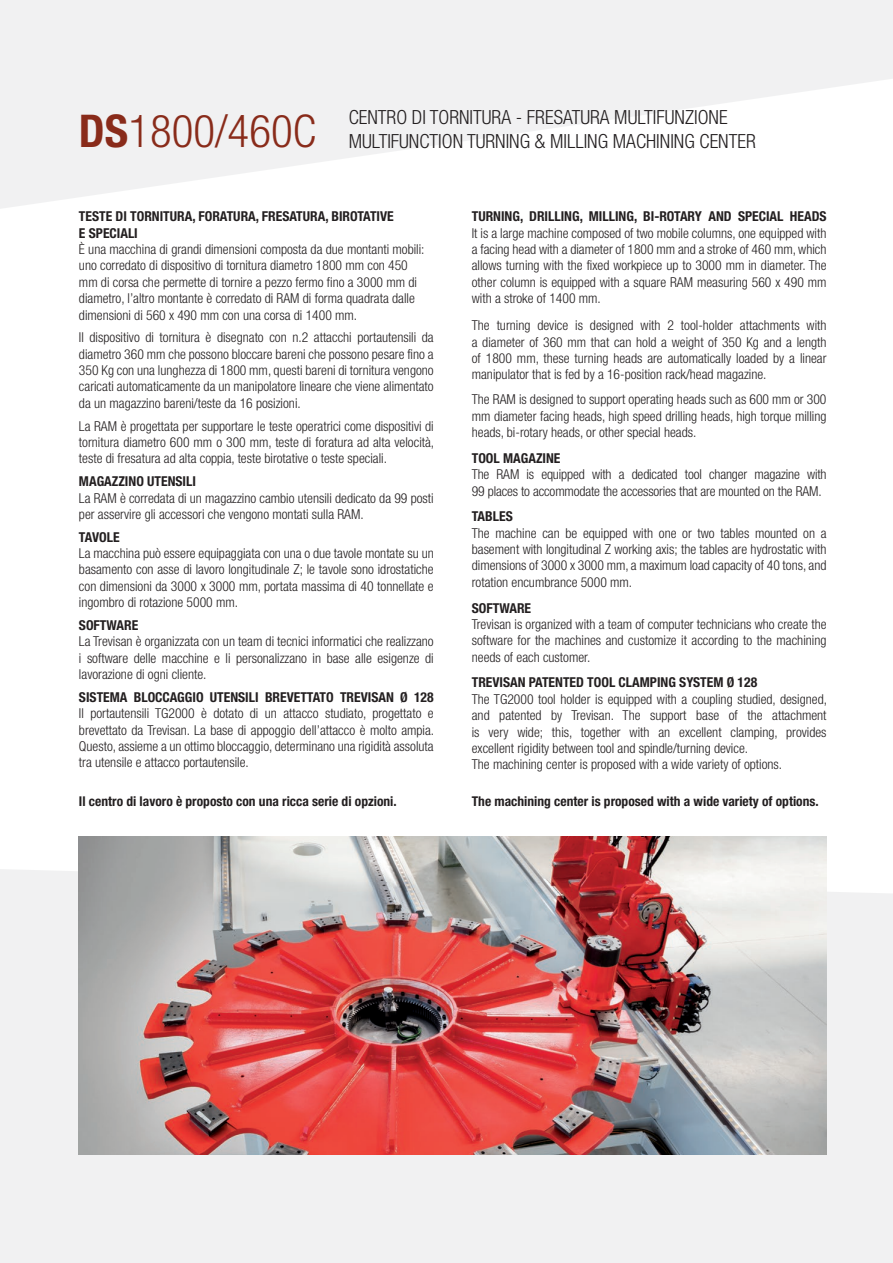
<style>
.page{position:relative;width:893px;height:1263px;background:#fff}
.page>*{position:absolute;margin:0;border:0;box-sizing:border-box;transform-origin:0 0}
.t1{font:300 condensed 45.15px "Helvetica Neue";color:#892b1a}
.t2{font:300 condensed 19.5px/24px "Helvetica Neue";color:#231f20}
.t3{font:300 condensed 13.65px/16.4px "Helvetica Neue";color:#231f20;text-align:justify}
.t4{font:700 condensed 13.65px/16.4px "Helvetica Neue";color:#231f20}
.t5{font:700 condensed 13.5px "Helvetica Neue";color:#231f20}
.s1{font-weight:700}
</style>
<div class="page">
<div style="left:0;top:0;width:893px;height:1263px;background:linear-gradient(to right,#fafafa,#fcfcfc)"></div>
<img style="left:0;top:329px;width:6px;height:478px">
<img style="left:79px;top:836px;width:747px;height:318px">
<h1 class="t1" style="left:79px;top:105px;width:239px"><span class="s1">DS</span>1800/460C</h1>
<h2 class="t2" style="left:349px;top:105px;width:409px">CENTRO DI TORNITURA - FRESATURA MULTIFUNZIONE<br>MULTIFUNCTION TURNING &amp; MILLING MACHINING CENTER</h2>
<p class="t4" style="left:79px;top:208px;width:316px">TESTE DI TORNITURA, FORATURA, FRESATURA, BIROTATIVE<br>E SPECIALI</p>
<p class="t3" style="left:79px;top:241px;width:347px;text-align:left">È una macchina di grandi dimensioni composta da due montanti mobili: uno corredato di dispositivo di tornitura diametro 1800 mm con 450 mm di corsa che permette di tornire a pezzo fermo fino a 3000 mm di diametro, l’altro montante è corredato di RAM di forma quadrata dalle dimensioni di 560 x 490 mm con una corsa di 1400 mm.</p>
<p class="t3" style="left:79px;top:329px;width:356px">Il dispositivo di tornitura è disegnato con n.2 attacchi portautensili da diametro 360 mm che possono bloccare bareni che possono pesare fino a 350 Kg con una lunghezza di 1800 mm, questi bareni di tornitura vengono caricati automaticamente da un manipolatore lineare che viene alimentato da un magazzino bareni/teste da 16 posizioni.</p>
<p class="t3" style="left:79px;top:417px;width:357px">La RAM è progettata per supportare le teste operatrici come dispositivi di tornitura diametro 600 mm o 300 mm, teste di foratura ad alta velocità, teste di fresatura ad alta coppia, teste birotative o teste speciali.</p>
<p class="t4" style="left:79px;top:473px;width:118px">MAGAZZINO UTENSILI</p>
<p class="t3" style="left:79px;top:489px;width:356px">La RAM è corredata di un magazzino cambio utensili dedicato da 99 posti per asservire gli accessori che vengono montati sulla RAM.</p>
<p class="t4" style="left:79px;top:528px;width:42px">TAVOLE</p>
<p class="t3" style="left:79px;top:545px;width:356px">La macchina può essere equipaggiata con una o due tavole montate su un basamento con asse di lavoro longitudinale Z; le tavole sono idrostatiche con dimensioni da 3000 x 3000 mm, portata massima di 40 tonnellate e ingombro di rotazione 5000 mm.</p>
<p class="t4" style="left:79px;top:617px;width:61px">SOFTWARE</p>
<p class="t3" style="left:79px;top:633px;width:356px">La Trevisan è organizzata con un team di tecnici informatici che realizzano i software delle macchine e li personalizzano in base alle esigenze di lavorazione di ogni cliente.</p>
<p class="t4" style="left:79px;top:689px;width:356px">SISTEMA BLOCCAGGIO UTENSILI BREVETTATO TREVISAN Ø 128</p>
<p class="t3" style="left:79px;top:705px;width:357px">Il portautensili TG2000 è dotato di un attacco studiato, progettato e brevettato da Trevisan. La base di appoggio dell’attacco è molto ampia.<br>Questo, assieme a un ottimo bloccaggio, determinano una rigidità assoluta tra utensile e attacco portautensile.</p>
<p class="t4" style="left:472px;top:208px;width:356px">TURNING, DRILLING, MILLING, BI-ROTARY AND SPECIAL HEADS</p>
<p class="t3" style="left:472px;top:225px;width:356px">It is a large machine composed of two mobile columns, one equipped with a facing head with a diameter of 1800 mm and a stroke of 460 mm, which allows turning with the fixed workpiece up to 3000 mm in diameter. The other column is equipped with a square RAM measuring 560 x 490 mm with a stroke of 1400 mm.</p>
<p class="t3" style="left:472px;top:317px;width:356px">The turning device is designed with 2 tool-holder attachments with a diameter of 360 mm that can hold a weight of 350 Kg and a length of 1800 mm, these turning heads are automatically loaded by a linear manipulator that is fed by a 16-position rack/head magazine.</p>
<p class="t3" style="left:472px;top:391px;width:356px">The RAM is designed to support operating heads such as 600 mm or 300 mm diameter facing heads, high speed drilling heads, high torque milling heads, bi-rotary heads, or other special heads.</p>
<p class="t4" style="left:472px;top:450px;width:90px">TOOL MAGAZINE</p>
<p class="t3" style="left:472px;top:466px;width:356px">The RAM is equipped with a dedicated tool changer magazine with<br>99 places to accommodate the accessories that are mounted on the RAM.</p>
<p class="t4" style="left:472px;top:508px;width:42px">TABLES</p>
<p class="t3" style="left:472px;top:525px;width:356px">The machine can be equipped with one or two tables mounted on a basement with longitudinal Z working axis; the tables are hydrostatic with dimensions of 3000 x 3000 mm, a maximum load capacity of 40 tons, and rotation encumbrance 5000 mm.</p>
<p class="t4" style="left:472px;top:599px;width:61px">SOFTWARE</p>
<p class="t3" style="left:472px;top:616px;width:356px">Trevisan is organized with a team of computer technicians who create the software for the machines and customize it according to the machining needs of each customer.</p>
<p class="t4" style="left:472px;top:674px;width:287px">TREVISAN PATENTED TOOL CLAMPING SYSTEM Ø 128</p>
<p class="t3" style="left:472px;top:691px;width:357px;text-align:left">The TG2000 tool holder is equipped with a coupling studied, designed, and patented by Trevisan. The support base of the attachment is very wide; this, together with an excellent clamping, provides excellent rigidity between tool and spindle/turning device.<br>The machining center is proposed with a wide variety of options.</p>
<p class="t5" style="left:79px;top:793px;width:319px">Il centro di lavoro è proposto con una ricca serie di opzioni.</p>
<p class="t5" style="left:472px;top:793px;width:348px">The machining center is proposed with a wide variety of options.</p>
</div>
